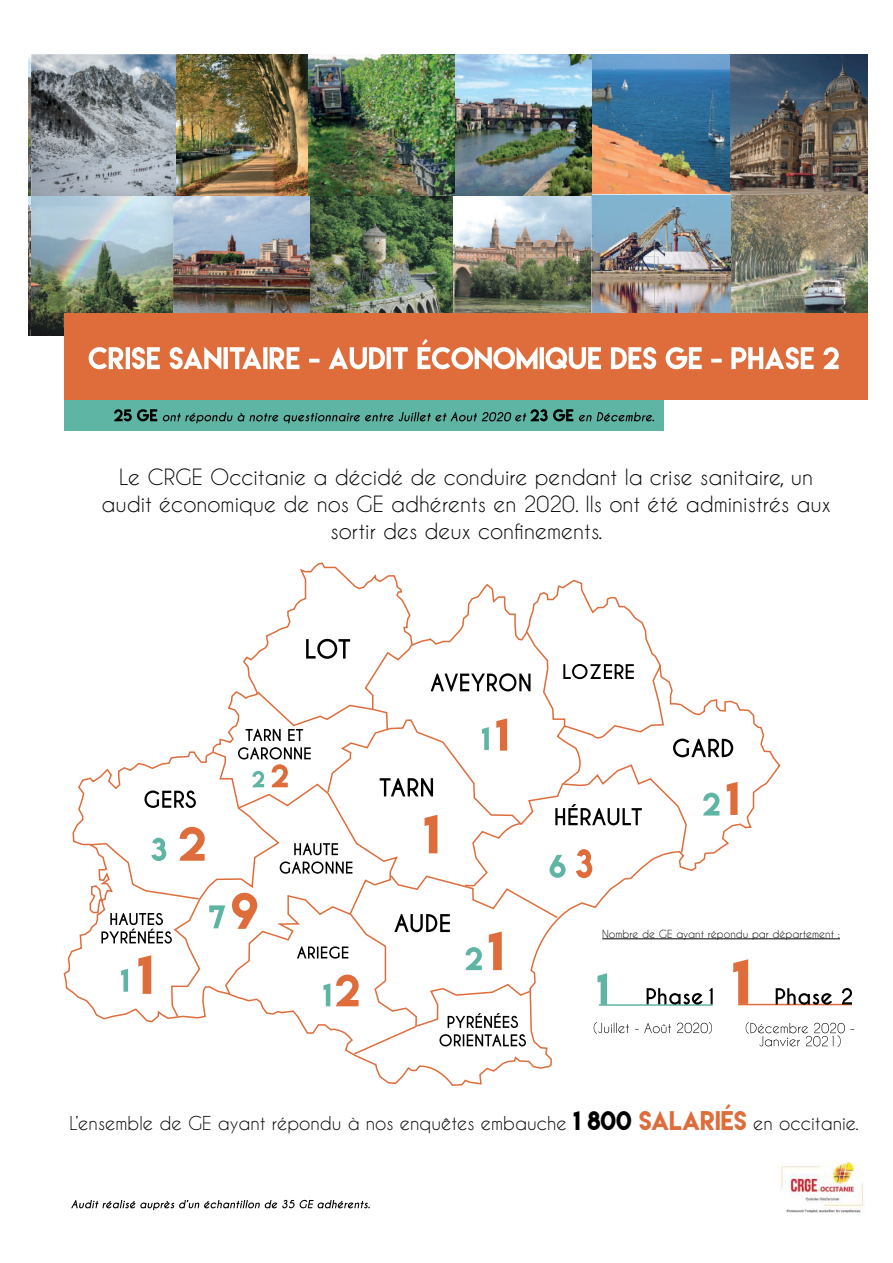
<style>
.page{position:relative;width:893px;height:1263px;background:#fff}
.page>*{position:absolute;margin:0;border:0;box-sizing:border-box;transform-origin:0 0}
.t1{font:21px/27px "Caviar Dreams";color:#000;text-align:center}
.t2{font:18px "Caviar Dreams";color:#000}
.t3{font:10.5px "Caviar Dreams";color:#000}
.s1{font-family:"Lemon Milk";font-size:24px}
.s2{font-family:"Lemon Milk";font-size:24px;color:#de6d3b}
</style>
<div class="page">
<svg style="left:63px;top:562px;width:583px;height:524px"></svg>
<img style="left:780px;top:1162px;width:84px;height:50px">
<div style="left:64px;top:400px;width:599px;height:31px;background:#5fb5a4"></div>
<svg style="left:114px;top:409px;width:540px;height:14px"></svg>
<svg style="left:71px;top:1200px;width:299px;height:10px"></svg>
<img style="left:28px;top:54px;width:839px;height:282px">
<img style="left:454px;top:54px;width:138px;height:142px">
<img style="left:170px;top:54px;width:139px;height:142px">
<img style="left:32px;top:55px;width:143px;height:140px">
<img style="left:309px;top:54px;width:145px;height:142px">
<div style="left:64px;top:314px;width:803px;height:86px;background:#de6d3b"></div>
<svg style="left:89px;top:339px;width:750px;height:30px"></svg>
<svg style="left:88px;top:630px;width:766px;height:426px"></svg>
<p class="t1" style="left:102px;top:463px;width:731px">Le CRGE Occitanie a décidé de conduire pendant la crise sanitaire, un audit économique de nos GE adhérents en 2020. Ils ont été administrés aux sortir des deux confinements.</p>
<p class="t3" style="left:602px;top:927px;width:239px">Nombre de GE ayant répondu par département :</p>
<p class="t2" style="left:69px;top:1113px;width:791px">L’ensemble de GE ayant répondu à nos enquêtes embauche <span class="s1">1 800</span> <span class="s2">SALARIÉS</span> en occitanie.</p>
</div>
